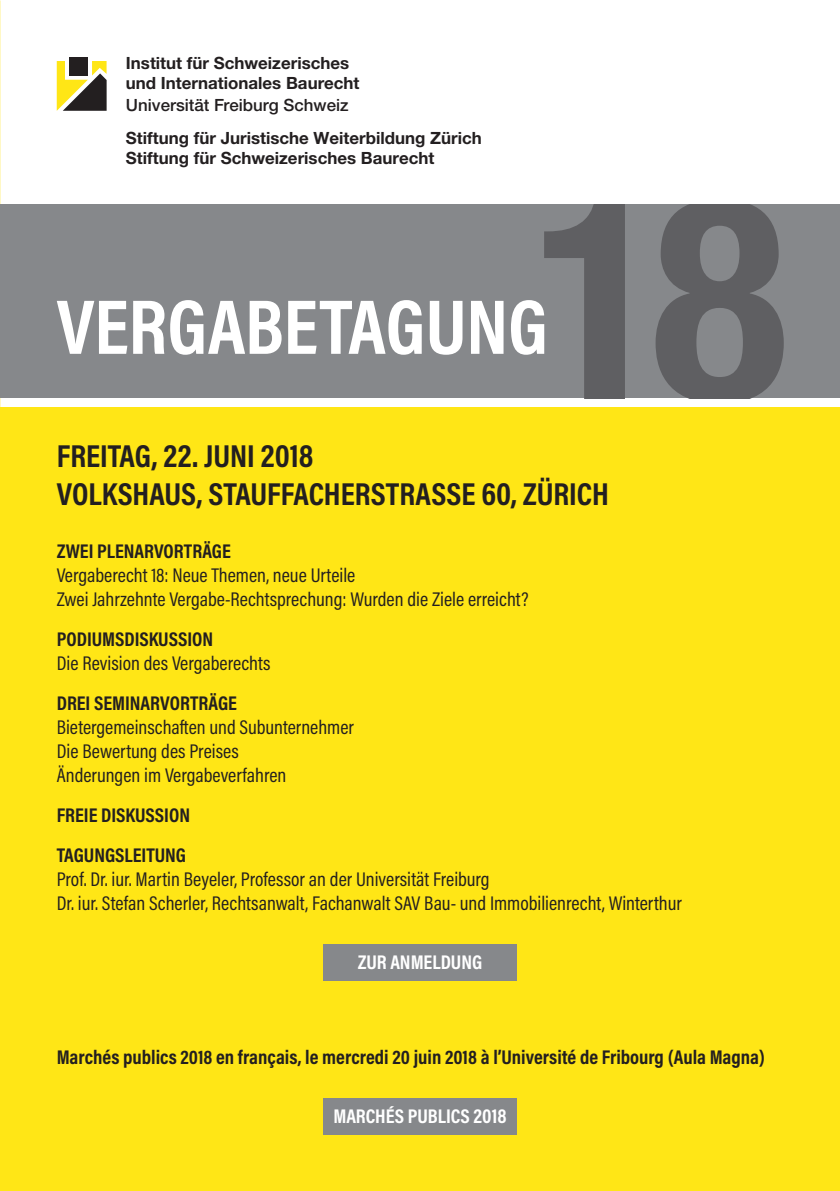
<style>
.page{position:relative;width:840px;height:1191px;background:#fff}
.page>*{position:absolute;margin:0;border:0;box-sizing:border-box;transform-origin:0 0}
.t1{font:700 78.2px "Acumin Pro Cond";color:#fff}
.t2{font:700 32px "Acumin Pro Cond";color:#231f20}
.t3{font:20px "Acumin Pro Cond";color:#231f20}
.t4{font:700 20px "Acumin Pro Cond";color:#231f20}
.t5{font:700 20px "Acumin Pro Cond";color:#fff}
.t6{font:700 16.8px/21px "Helvetica Neue";color:#231f20}
.s1{font-weight:500}
</style>
<div class="page">
<div style="left:0;top:407px;width:839px;height:784px;background:#ffe616"></div>
<div style="left:0;top:204px;width:839px;height:194px;background:#86888b"></div>
<svg style="left:544px;top:204px;width:80px;height:194px"></svg>
<svg style="left:655px;top:204px;width:128px;height:194px"></svg>
<div style="left:322px;top:944px;width:194px;height:36px;background:#86888b"></div>
<div style="left:323px;top:1098px;width:194px;height:36px;background:#86888b"></div>
<div style="left:69px;top:57px;width:19px;height:19px;background:#231f20"></div>
<svg style="left:57px;top:61px;width:50px;height:50px"></svg>
<p class="t6" style="left:126px;top:53px;width:235px">Institut für Schweizerisches und Internationales Baurecht<br><span class="s1">Universität Freiburg Schweiz</span></p>
<p class="t6" style="left:126px;top:128px;width:357px;line-height:20.2px">Stiftung für Juristische Weiterbildung Zürich<br>Stiftung für Schweizerisches Baurecht</p>
<p class="t1" style="left:57px;top:275px;width:492px">VERGABETAGUNG</p>
<p class="t2" style="left:57px;top:434px;width:258px">FREITAG, 22. JUNI 2018</p>
<p class="t2" style="left:57px;top:473px;width:553px">VOLKSHAUS, STAUFFACHERSTRASSE 60, ZÜRICH</p>
<p class="t4" style="left:57px;top:538px;width:175px">ZWEI PLENARVORTRÄGE</p>
<p class="t3" style="left:57px;top:562px;width:300px">Vergaberecht 18: Neue Themen, neue Urteile</p>
<p class="t3" style="left:57px;top:586px;width:473px">Zwei Jahrzehnte Vergabe-Rechtsprechung: Wurden die Ziele erreicht?</p>
<p class="t4" style="left:57px;top:626px;width:158px">PODIUMSDISKUSSION</p>
<p class="t3" style="left:57px;top:650px;width:215px">Die Revision des Vergaberechts</p>
<p class="t4" style="left:57px;top:690px;width:182px">DREI SEMINARVORTRÄGE</p>
<p class="t3" style="left:57px;top:714px;width:298px">Bietergemeinschaften und Subunternehmer</p>
<p class="t3" style="left:57px;top:738px;width:183px">Die Bewertung des Preises</p>
<p class="t3" style="left:57px;top:762px;width:231px">Änderungen im Vergabeverfahren</p>
<p class="t4" style="left:57px;top:802px;width:135px">FREIE DISKUSSION</p>
<p class="t4" style="left:57px;top:842px;width:131px">TAGUNGSLEITUNG</p>
<p class="t3" style="left:57px;top:866px;width:434px">Prof. Dr. iur. Martin Beyeler, Professor an der Universität Freiburg</p>
<p class="t3" style="left:57px;top:890px;width:626px">Dr. iur. Stefan Scherler, Rechtsanwalt, Fachanwalt SAV Bau- und Immobilienrecht, Winterthur</p>
<p class="t5" style="left:357px;top:948px;width:126px">ZUR ANMELDUNG</p>
<p class="t4" style="left:57px;top:1043px;width:709px">Marchés publics 2018 en français, le mercredi 20 juin 2018 à l’Université de Fribourg (Aula Magna)</p>
<p class="t5" style="left:333px;top:1102px;width:174px">MARCHÉS PUBLICS 2018</p>
</div>
